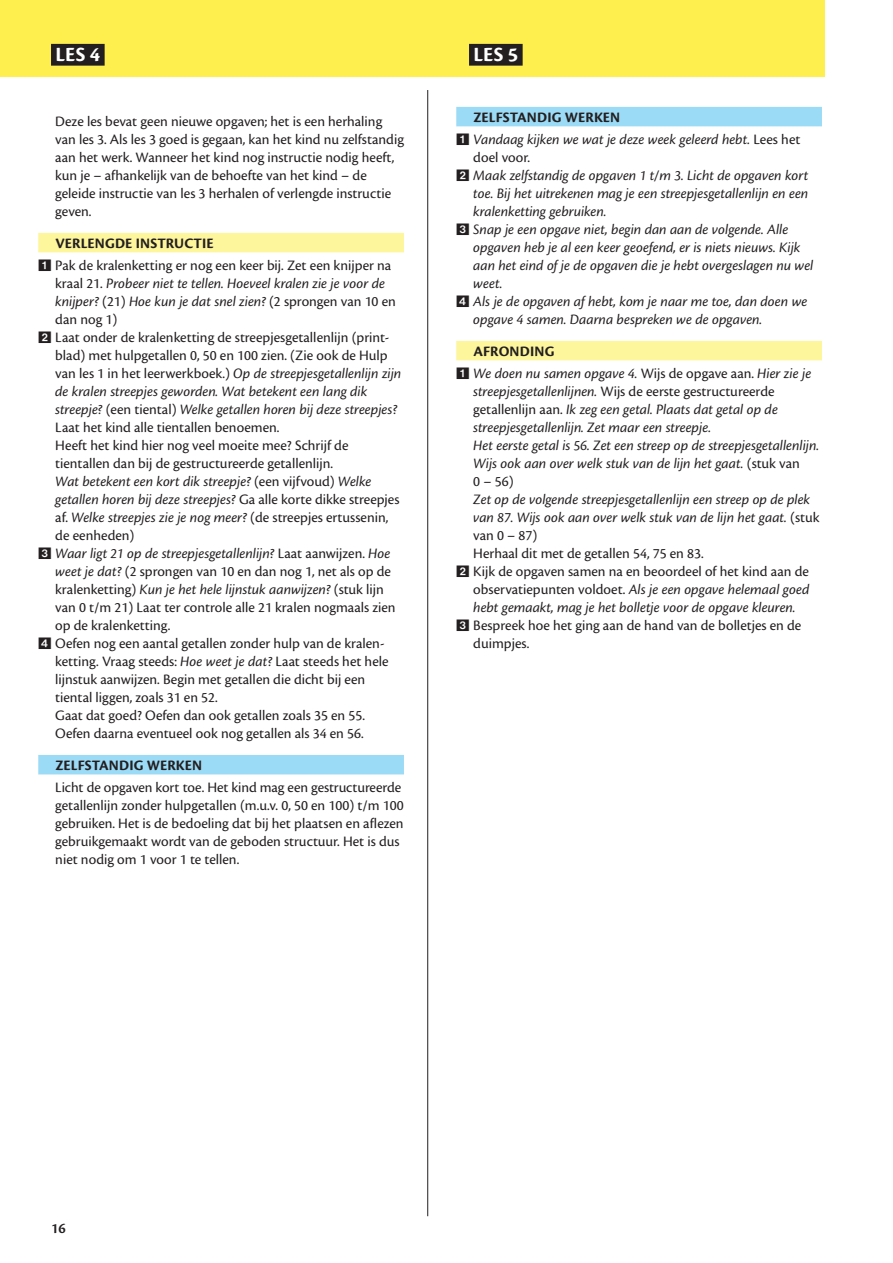
<style>
.page{position:relative;width:893px;height:1263px;background:#fff}
.page>*{position:absolute;margin:0;border:0;box-sizing:border-box;transform-origin:0 0}
.t1{font:700 21px "Cronos Pro";letter-spacing:.015em;color:#fff}
.t2{font:15px/18px "Cronos Pro";color:#231f20}
.t3{font:italic 15px/18px "Cronos Pro";color:#231f20}
.t4{font:700 15px "Cronos Pro";letter-spacing:.005em;color:#231f20}
.t5{font:600 15px "Cronos Pro";color:#231f20}
.s1{font-style:italic}
.s2{font-weight:700;font-style:normal}
.s3{font-style:normal}
</style>
<div class="page">
<div style="left:0;top:0;width:825px;height:77px;background:#ffef4e"></div>
<hr style="left:427px;top:90px;width:1px;height:1126px;background:#231f20">
<div style="left:469px;top:44px;width:54px;height:22px;background:#231f20"></div>
<div style="left:51px;top:44px;width:54px;height:22px;background:#231f20"></div>
<div style="left:456px;top:107px;width:366px;height:19px;background:#9cdbf6"></div>
<div style="left:456px;top:341px;width:366px;height:19px;background:#fef69d"></div>
<div style="left:38px;top:233px;width:366px;height:19px;background:#fef69d"></div>
<div style="left:38px;top:755px;width:366px;height:19px;background:#9cdbf6"></div>
<h1 class="t1" style="left:55px;top:43px;width:47px">LES 4</h1>
<h1 class="t1" style="left:473px;top:43px;width:47px">LES 5</h1>
<p class="t2" style="left:55px;top:112px;width:350px">Deze les bevat geen nieuwe opgaven; het is een herhaling van les 3. Als les 3 goed is gegaan, kan het kind nu zelfstandig aan het werk. Wanneer het kind nog instructie nodig heeft, kun je – afhankelijk van de behoefte van het kind – de geleide instructie van les 3 herhalen of verlengde instructie geven.</p>
<p class="t4" style="left:55px;top:234px;width:160px">VERLENGDE INSTRUCTIE</p>
<p class="t2" style="left:55px;top:256px;width:348px">Pak de kralenketting er nog een keer bij. Zet een knijper na kraal 21. <span class="s1">Probeer niet te tellen. Hoeveel kralen zie je voor de knijper?</span> (21) <span class="s1">Hoe kun je dat snel zien?</span> (2 sprongen van 10 en dan nog 1)<br>Laat onder de kralenketting de streepjesgetallenlijn (print&shy;blad) met hulpgetallen 0, 50 en 100 zien. (Zie ook de Hulp van les 1 in het leerwerkboek.) <span class="s1">Op de streepjesgetallenlijn zijn de kralen streepjes geworden. Wat betekent een lang dik streepje?</span> (een tiental) <span class="s1">Welke getallen horen bij deze streepjes?<br></span>Laat het kind alle tientallen benoemen.<br>Heeft het kind hier nog veel moeite mee? Schrijf de tientallen dan bij de gestructureerde getallenlijn.<br><span class="s1">Wat betekent een kort dik streepje?</span> (een vijfvoud) <span class="s1">Welke getallen horen bij deze streepjes?</span> Ga alle korte dikke streepjes af. <span class="s1">Welke streepjes zie je nog meer?</span> (de streepjes ertussenin, de eenheden)</p>
<p class="t2" style="left:55px;top:544px;width:342px;text-indent:-17px">✓ <span class="s1">Waar ligt 21 op de streepjesgetallenlijn?</span> Laat aanwijzen. <span class="s1">Hoe weet je dat?</span> (2 sprongen van 10 en dan nog 1, net als op de kralenketting) <span class="s1">Kun je het hele lijnstuk aanwijzen?</span> (stuk lijn van 0 t/m 21) Laat ter controle alle 21 kralen nogmaals zien op de kralenketting.</p>
<p class="t2" style="left:55px;top:634px;width:335px;text-indent:-17px">✔ Oefen nog een aantal getallen zonder hulp van de kralen&shy;ketting. Vraag steeds: <span class="s1">Hoe weet je dat?</span> Laat steeds het hele lijnstuk aanwijzen. Begin met getallen die dicht bij een tiental liggen, zoals 31 en 52.<br>Gaat dat goed? Oefen dan ook getallen zoals 35 en 55.<br>Oefen daarna eventueel ook nog getallen als 34 en 56.</p>
<p class="t4" style="left:55px;top:756px;width:148px">ZELFSTANDIG WERKEN</p>
<p class="t2" style="left:55px;top:778px;width:350px">Licht de opgaven kort toe. Het kind mag een gestructureerde getallenlijn zonder hulpgetallen (m.u.v. 0, 50 en 100) t/m 100 gebruiken. Het is de bedoeling dat bij het plaatsen en aflezen gebruikgemaakt wordt van de geboden structuur. Het is dus niet nodig om 1 voor 1 te tellen.</p>
<p class="t3" style="left:473px;top:106px;width:329px;line-height:22.5px"><span class="s2">ZELFSTANDIG WERKEN<br></span>Vandaag kijken we wat je deze week geleerd hebt. <span class="s3">Lees het</span></p>
<p class="t2" style="left:473px;top:148px;width:58px">doel voor.</p>
<p class="t3" style="left:473px;top:167px;width:337px;text-align:justify">Maak zelfstandig de opgaven 1 t/m 3. Licht de opgaven kort toe. Bij het uitrekenen mag je een streepjesgetallenlijn en een kralenketting gebruiken.</p>
<p class="t3" style="left:473px;top:221px;width:342px;text-indent:-17px">✓ Snap je een opgave niet, begin dan aan de volgende. Alle opgaven heb je al een keer geoefend, er is niets nieuws. Kijk aan het eind of je de opgaven die je hebt overgeslagen nu wel weet.</p>
<p class="t3" style="left:473px;top:293px;width:336px;text-indent:-17px">✔ Als je de opgaven af hebt, kom je naar me toe, dan doen we opgave 4 samen. Daarna bespreken we de opgaven.</p>
<p class="t3" style="left:473px;top:340px;width:339px;line-height:22.5px"><span class="s2">AFRONDING<br></span>We doen nu samen opgave 4. <span class="s3">Wijs de opgave aan.</span> Hier zie je</p>
<p class="t3" style="left:473px;top:383px;width:347px">streepjesgetallenlijnen. <span class="s3">Wijs de eerste gestructureerde getallenlijn aan.</span> Ik zeg een getal. Plaats dat getal op de streepjesgetallenlijn. Zet maar een streepje.<br>Het eerste getal is 56. Zet een streep op de streepjesgetallenlijn.<br>Wijs ook aan over welk stuk van de lijn het gaat. <span class="s3">(stuk van<br>0 – 56)</span></p>
<p class="t3" style="left:473px;top:491px;width:348px">Zet op de volgende streepjesgetallenlijn een streep op de plek van 87. Wijs ook aan over welk stuk van de lijn het gaat. <span class="s3">(stuk van 0 – 87)<br>Herhaal dit met de getallen 54, 75 en 83.<br>Kijk de opgaven samen na en beoordeel of het kind aan de observatiepunten voldoet.</span> Als je een opgave helemaal goed hebt gemaakt, mag je het bolletje voor de opgave kleuren.</p>
<p class="t2" style="left:473px;top:616px;width:330px;text-indent:-17px">✓ Bespreek hoe het ging aan de hand van de bolletjes en de duimpjes.</p>
<p class="t5" style="left:51px;top:1220px;width:16px">16</p>
</div>
